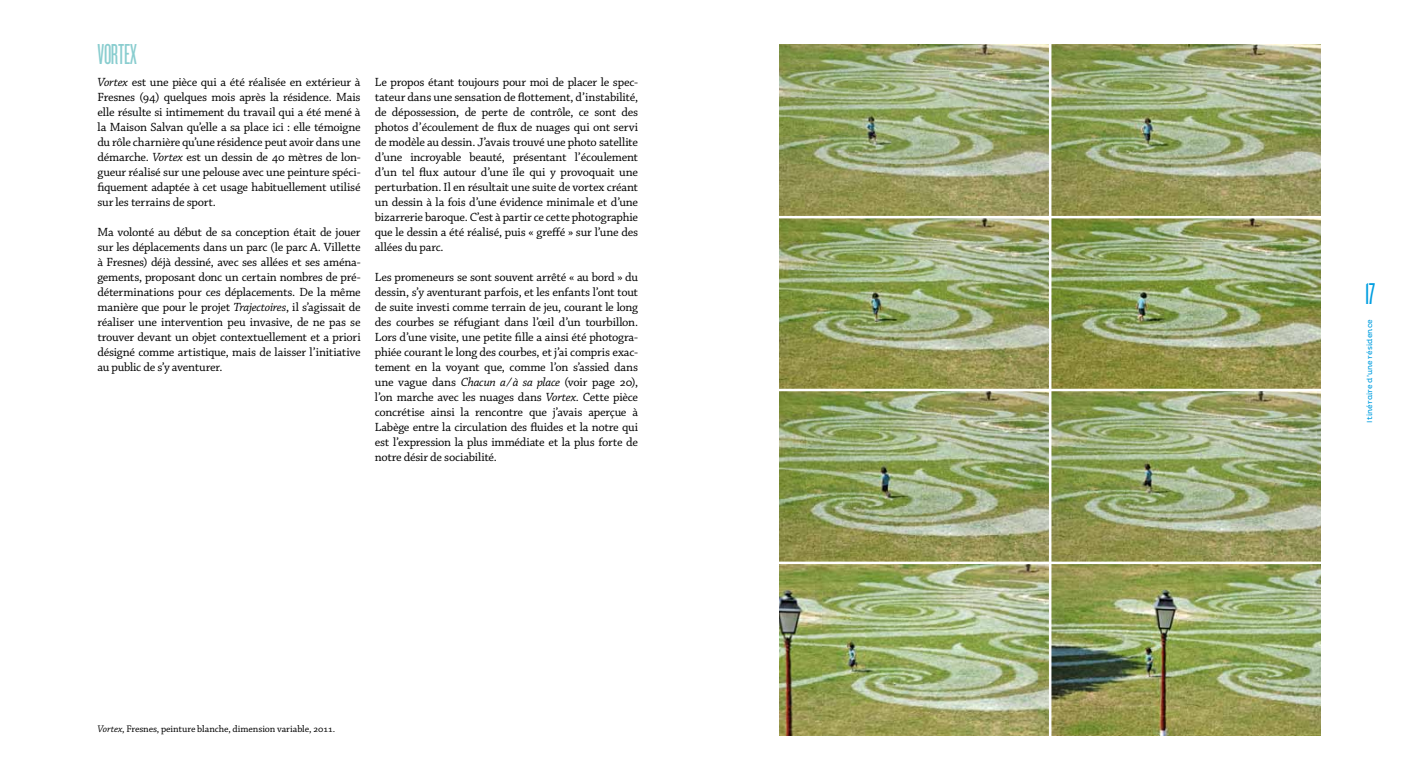
<style>
.page{position:relative;width:1418px;height:780px;background:#fff}
.page>*{position:absolute;margin:0;border:0;box-sizing:border-box;transform-origin:0 0}
.t1{font:31.25px "Knockout HTF26 Junior Flyweight";color:#009ee0}
.t2{font:30px "Knockout HTF26 Junior Flyweight";letter-spacing:-.01em;color:#89cdcf}
.t3{font:12.5px/15px "Chaparral Pro";letter-spacing:-.02em;color:#000;text-align:justify}
.t4{font:10px "Chaparral Pro";letter-spacing:-.01em;color:#000}
.t5{font:7.5px "Pluto";letter-spacing:.01em;color:#009ee0}
.s1{font-style:italic}
</style>
<div class="page">
<img style="left:780px;top:44px;width:540px;height:691px">
<hr style="left:769px;top:216px;width:567px;height:2px;background:#fff">
<hr style="left:769px;top:389px;width:567px;height:2px;background:#fff">
<hr style="left:769px;top:561px;width:567px;height:3px;background:#fff">
<hr style="left:1048px;top:35px;width:3px;height:709px;background:#fff">
<h2 class="t2" style="left:97px;top:40px;width:41px">VORTEX</h2>
<p class="t3" style="left:97px;top:75px;width:265px"><span class="s1">Vortex</span> est une pièce qui a été réalisée en extérieur à Fresnes (94) quelques mois après la résidence. Mais elle résulte si intimement du travail qui a été mené à la Maison Salvan qu’elle a sa place ici : elle témoigne du rôle charnière qu’une résidence peut avoir dans une démarche. <span class="s1">Vortex</span> est un dessin de 40 mètres de lon&shy;gueur réalisé sur une pelouse avec une peinture spéci&shy;fiquement adaptée à cet usage habituellement utilisé sur les terrains de sport.</p>
<p class="t3" style="left:97px;top:225px;width:265px">Ma volonté au début de sa conception était de jouer sur les déplacements dans un parc (le parc A. Villette à Fresnes) déjà dessiné, avec ses allées et ses aména&shy;gements, proposant donc un certain nombres de pré&shy;déterminations pour ces déplacements. De la même manière que pour le projet <span class="s1">Trajectoires</span>, il s’agissait de réaliser une intervention peu invasive, de ne pas se trouver devant un objet contextuellement et a priori désigné comme artistique, mais de laisser l’initiative au public de s’y aventurer.</p>
<p class="t3" style="left:375px;top:75px;width:265px">Le propos étant toujours pour moi de placer le spec&shy;tateur dans une sensation de flottement, d’instabilité, de dépossession, de perte de contrôle, ce sont des photos d’écoulement de flux de nuages qui ont servi de modèle au dessin. J’avais trouvé une photo satellite d’une incroyable beauté, présentant l’écoulement d’un tel flux autour d’une île qui y provoquait une perturbation. Il en résultait une suite de vortex créant un dessin à la fois d’une évidence minimale et d’une bizarrerie baroque. C’est à partir ce cette photographie que le dessin a été réalisé, puis « greffé » sur l’une des allées du parc.</p>
<p class="t3" style="left:375px;top:270px;width:265px">Les promeneurs se sont souvent arrêté « au bord » du dessin, s’y aventurant parfois, et les enfants l’ont tout de suite investi comme terrain de jeu, courant le long des courbes se réfugiant dans l’œil d’un tourbillon.<br>Lors d’une visite, une petite fille a ainsi été photogra&shy;phiée courant le long des courbes, et j’ai compris exac&shy;tement en la voyant que, comme l’on s’assied dans une vague dans <span class="s1">Chacun a/à sa place</span> (voir page 20), l’on marche avec les nuages dans <span class="s1">Vortex.</span> Cette pièce concrétise ainsi la rencontre que j’avais aperçue à Labège entre la circulation des fluides et la notre qui est l’expression la plus immédiate et la plus forte de notre désir de sociabilité.</p>
<p class="t4" style="left:97px;top:723px;width:239px"><span class="s1">Vortex</span>, Fresnes, peinture blanche, dimension variable, 2011.</p>
<h1 class="t1" style="left:1364px;top:279px;width:12px">17</h1>
<p class="t5" style="left:1365px;top:422px;width:105px;rotate:-90deg">Itinéraire d’une résidence</p>
</div>
